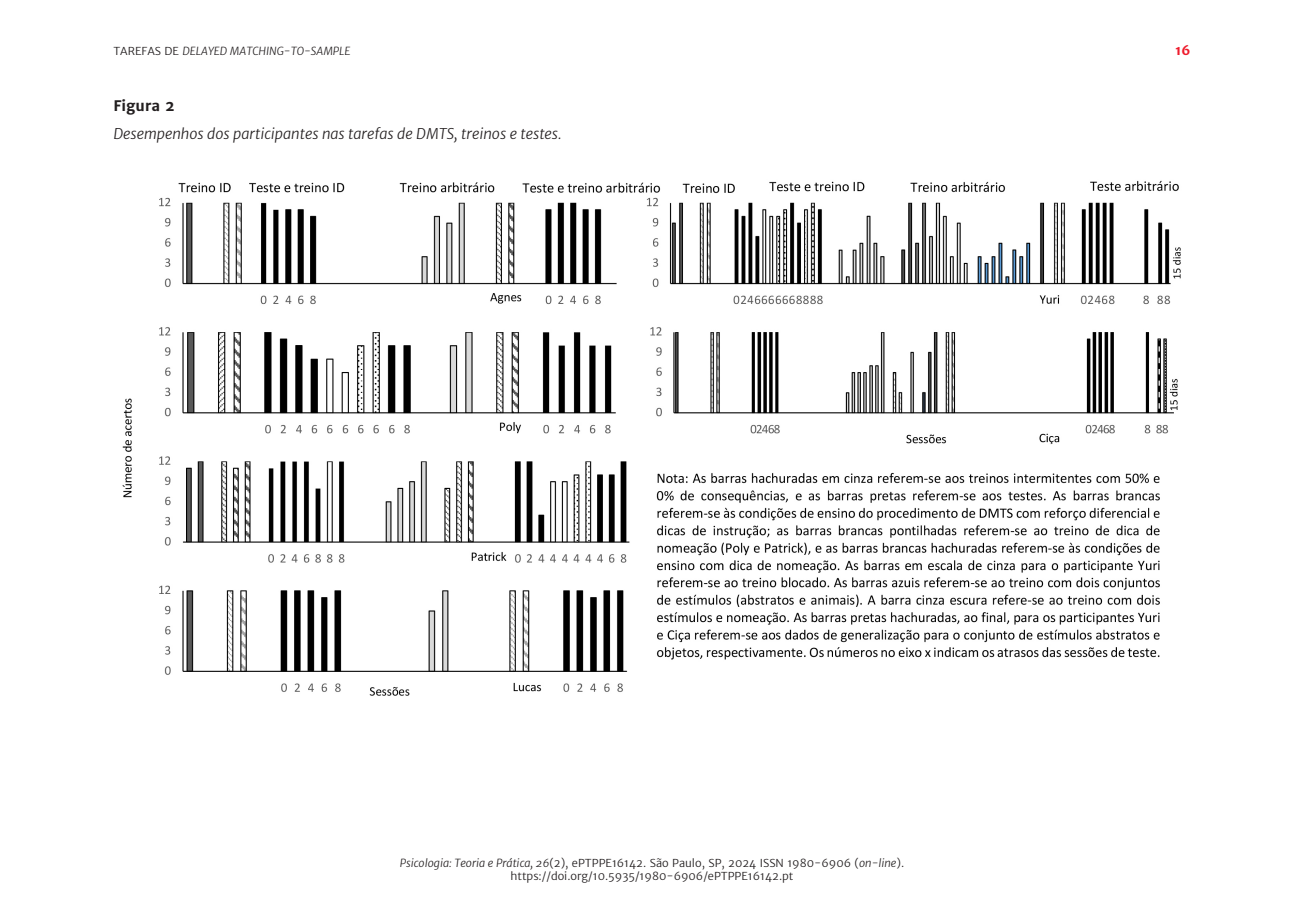
<style>
.page{position:relative;width:1304px;height:908px;background:#fff}
.page>*{position:absolute;margin:0;border:0;box-sizing:border-box;transform-origin:0 0}
.TableTitle{font:italic 300 14.6px "Merriweather Sans";color:#231f20}
.TableNumber{font:700 14.6px "Merriweather Sans";color:#231f20}
.t1{font:700 13px "Merriweather Sans";color:#ee1b2c}
.t2{font:300 11px/13.2px "Merriweather Sans";color:#231f20;text-align:center}
.t3{font:italic 300 11px "Merriweather Sans";color:#231f20}
.s1{font-style:normal}
.s2{font-style:italic}
</style>
<div class="page">
<img style="left:122px;top:180px;width:1059px;height:516px">
<p class="t3" style="left:113px;top:44px;width:239px"><span class="s1">TAREFAS DE</span> DELAYED MATCHING-TO-SAMPLE</p>
<p class="t1" style="left:1175px;top:42px;width:17px">16</p>
<p class="TableNumber" style="left:113px;top:96px;width:63px">Figura 2</p>
<p class="TableTitle" style="left:113px;top:124px;width:450px">Desempenhos dos participantes nas tarefas de DMTS, treinos e testes.</p>
<p class="t2" style="left:400px;top:856px;width:506px"><span class="s2">Psicologia: Teoria e Prática, 26</span>(2), ePTPPE16142. São Paulo, SP, 2024 ISSN 1980-6906 (<span class="s2">on-line</span>). https://doi.org/10.5935/1980-6906/ePTPPE16142.pt</p>
</div>
